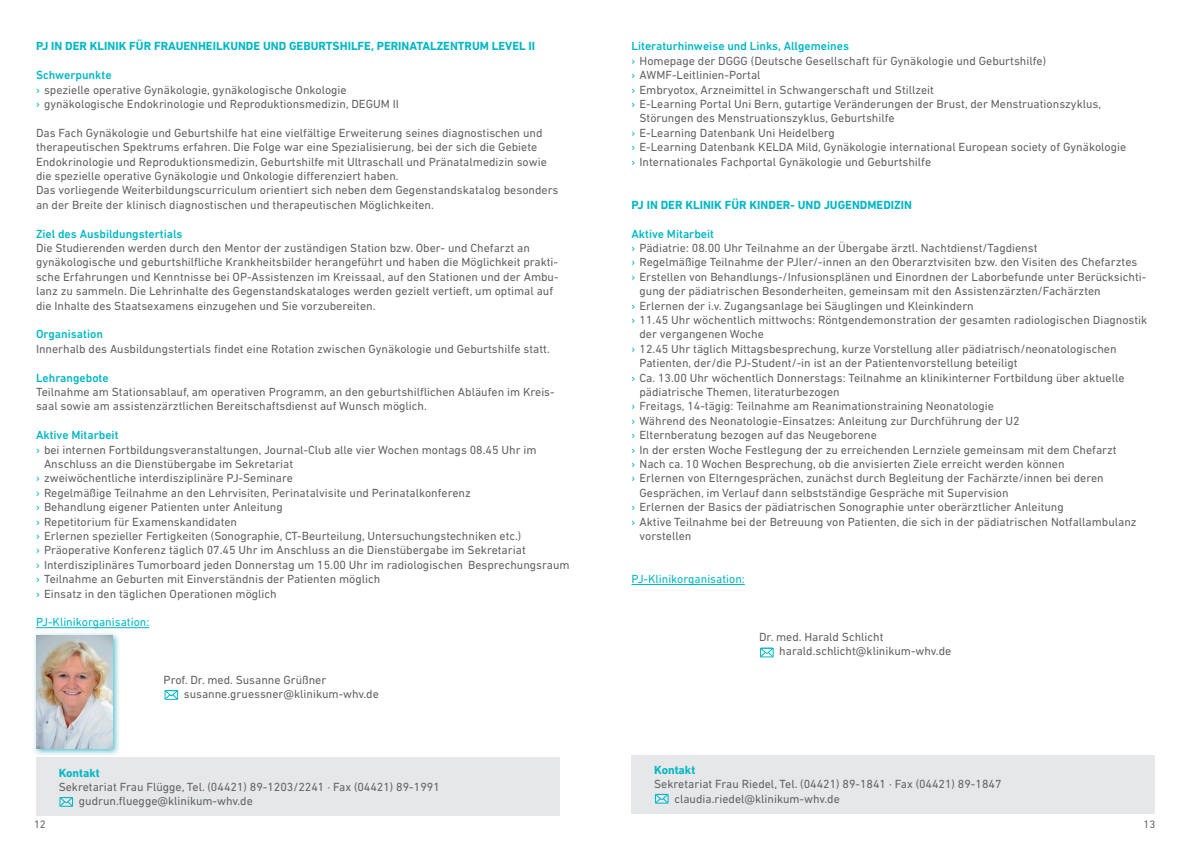
<style>
.page{position:relative;width:1191px;height:842px;background:#fff}
.page>*{position:absolute;margin:0;border:0;box-sizing:border-box;transform-origin:0 0}
.t1{font:12px/14.4px "DIN Next LT Pro";color:#636366}
.t2{font:700 12px "DIN Next LT Pro";color:#00b7c5}
.t3{font:500 12px "DIN Next LT Pro";color:#00b7c5}
.t4{font:12px "DIN Next LT Pro";color:#00b7c5}
.t5{font:11px "DIN Next LT Pro";color:#636366}
.s1{font-weight:500;color:#00b7c5}
.s2{color:#00b7c5}
</style>
<div class="page">
<div style="left:36px;top:758px;width:523px;height:58px;background:#e6e7e9"></div>
<hr style="left:631px;top:584px;width:114px;height:1px;background:#00b7c5">
<div style="left:631px;top:755px;width:524px;height:59px;background:#e6e7e9"></div>
<svg style="left:655px;top:793px;width:14px;height:11px"></svg>
<svg style="left:760px;top:647px;width:14px;height:11px"></svg>
<hr style="left:36px;top:627px;width:113px;height:1px;background:#00b7c5">
<svg style="left:164px;top:690px;width:14px;height:10px"></svg>
<svg style="left:59px;top:797px;width:14px;height:10px"></svg>
<img style="left:34px;top:633px;width:85px;height:122px">
<img style="left:112px;top:676px;width:7px;height:8px">
<img style="left:112px;top:690px;width:7px;height:11px">
<img style="left:36px;top:636px;width:76px;height:112px">
<p class="t2" style="left:36px;top:39px;width:501px">PJ IN DER KLINIK FÜR FRAUENHEILKUNDE UND GEBURTSHILFE, PERINATALZENTRUM LEVEL II</p>
<p class="t1" style="left:36px;top:68px;width:364px"><span class="s1">Schwerpunkte<br></span><span class="s2">›</span> spezielle operative Gynäkologie, gynäkologische Onkologie<br><span class="s2">›</span> gynäkologische Endokrinologie und Reproduktionsmedizin, DEGUM II</p>
<p class="t1" style="left:36px;top:125px;width:524px">Das Fach Gynäkologie und Geburtshilfe hat eine vielfältige Erweiterung seines diagnostischen und therapeutischen Spektrums erfahren. Die Folge war eine Spezialisierung, bei der sich die Gebiete Endokrinologie und Reproduktionsmedizin, Geburtshilfe mit Ultraschall und Pränatalmedizin sowie die spezielle operative Gynäkologie und Onkologie differenziert haben.<br>Das vorliegende Weiterbildungscurriculum orientiert sich neben dem Gegenstandskatalog besonders an der Breite der klinisch diagnostischen und therapeutischen Möglichkeiten.</p>
<p class="t3" style="left:36px;top:227px;width:148px">Ziel des Ausbildungstertials</p>
<p class="t1" style="left:36px;top:241px;width:524px">Die Studierenden werden durch den Mentor der zuständigen Station bzw. Ober- und Chefarzt an gynäkologische und geburtshilfliche Krankheitsbilder herangeführt und haben die Möglichkeit prakti&shy;sche Erfahrungen und Kenntnisse bei OP-Assistenzen im Kreissaal, auf den Stationen und der Ambu&shy;lanz zu sammeln. Die Lehrinhalte des Gegenstandskataloges werden gezielt vertieft, um optimal auf die Inhalte des Staatsexamens einzugehen und Sie vorzubereiten.</p>
<p class="t3" style="left:36px;top:327px;width:68px">Organisation</p>
<p class="t1" style="left:36px;top:341px;width:515px">Innerhalb des Ausbildungstertials findet eine Rotation zwischen Gynäkologie und Geburtshilfe statt.</p>
<p class="t3" style="left:36px;top:371px;width:74px">Lehrangebote</p>
<p class="t1" style="left:36px;top:385px;width:520px">Teilnahme am Stationsablauf, am operativen Programm, an den geburtshilflichen Abläufen im Kreis&shy;saal sowie am assistenzärztlichen Bereitschaftsdienst auf Wunsch möglich.</p>
<p class="t3" style="left:36px;top:428px;width:84px">Aktive Mitarbeit</p>
<p class="t1" style="left:36px;top:442px;width:502px"><span class="s2">›</span> bei internen Fortbildungsveranstaltungen, Journal-Club alle vier Wochen montags 08.45 Uhr im</p>
<p class="t1" style="left:44px;top:457px;width:251px">Anschluss an die Dienstübergabe im Sekretariat</p>
<p class="t1" style="left:36px;top:471px;width:258px"><span class="s2">›</span> zweiwöchentliche interdisziplinäre PJ-Seminare</p>
<p class="t1" style="left:36px;top:485px;width:436px"><span class="s2">›</span> Regelmäßige Teilnahme an den Lehrvisiten, Perinatalvisite und Perinatalkonferenz</p>
<p class="t1" style="left:36px;top:500px;width:248px"><span class="s2">›</span> Behandlung eigener Patienten unter Anleitung</p>
<p class="t1" style="left:36px;top:514px;width:203px"><span class="s2">›</span> Repetitorium für Examenskandidaten</p>
<p class="t1" style="left:36px;top:529px;width:487px"><span class="s2">›</span> Erlernen spezieller Fertigkeiten (Sonographie, CT-Beurteilung, Untersuchungstechniken etc.)</p>
<p class="t1" style="left:36px;top:543px;width:491px"><span class="s2">›</span> Präoperative Konferenz täglich 07.45 Uhr im Anschluss an die Dienstübergabe im Sekretariat</p>
<p class="t1" style="left:36px;top:557px;width:535px"><span class="s2">›</span> Interdisziplinäres Tumorboard jeden Donnerstag um 15.00 Uhr im radiologischen Besprechungsraum</p>
<p class="t1" style="left:36px;top:572px;width:346px"><span class="s2">›</span> Teilnahme an Geburten mit Einverständnis der Patienten möglich</p>
<p class="t1" style="left:36px;top:586px;width:242px"><span class="s2">›</span> Einsatz in den täglichen Operationen möglich</p>
<p class="t4" style="left:36px;top:615px;width:115px">PJ-Klinikorganisation:</p>
<p class="t1" style="left:184px;top:673px;width:197px;text-indent:-20px">Prof. Dr. med. Susanne Grüßner susanne.gruessner@klinikum-whv.de</p>
<p class="t2" style="left:59px;top:765px;width:43px">Kontakt</p>
<p class="t1" style="left:79px;top:779px;width:362px;text-indent:-20px">Sekretariat Frau Flügge, Tel. (04421) 89-1203/2241 · Fax (04421) 89-1991 gudrun.fluegge@klinikum-whv.de</p>
<p class="t3" style="left:631px;top:39px;width:219px">Literaturhinweise und Links, Allgemeines</p>
<p class="t1" style="left:631px;top:53px;width:416px"><span class="s2">›</span> Homepage der DGGG (Deutsche Gesellschaft für Gynäkologie und Geburtshilfe)</p>
<p class="t1" style="left:631px;top:68px;width:131px"><span class="s2">›</span> AWMF-Leitlinien-Portal</p>
<p class="t1" style="left:631px;top:82px;width:304px"><span class="s2">›</span> Embryotox, Arzneimittel in Schwangerschaft und Stillzeit</p>
<p class="t1" style="left:631px;top:97px;width:471px"><span class="s2">›</span> E-Learning Portal Uni Bern, gutartige Veränderungen der Brust, der Menstruationszyklus,</p>
<p class="t1" style="left:639px;top:111px;width:257px">Störungen des Menstruationszyklus, Geburtshilfe</p>
<p class="t1" style="left:631px;top:125px;width:205px"><span class="s2">›</span> E-Learning Datenbank Uni Heidelberg</p>
<p class="t1" style="left:631px;top:140px;width:496px"><span class="s2">›</span> E-Learning Datenbank KELDA Mild, Gynäkologie international European society of Gynäkologie</p>
<p class="t1" style="left:631px;top:154px;width:301px"><span class="s2">›</span> Internationales Fachportal Gynäkologie und Geburtshilfe</p>
<p class="t2" style="left:631px;top:198px;width:282px">PJ IN DER KLINIK FÜR KINDER- UND JUGENDMEDIZIN</p>
<p class="t3" style="left:631px;top:227px;width:84px">Aktive Mitarbeit</p>
<p class="t1" style="left:631px;top:241px;width:407px"><span class="s2">›</span> Pädiatrie: 08.00 Uhr Teilnahme an der Übergabe ärztl. Nachtdienst/Tagdienst</p>
<p class="t1" style="left:631px;top:255px;width:507px"><span class="s2">›</span> Regelmäßige Teilnahme der PJler/-innen an den Oberarztvisiten bzw. den Visiten des Chefarztes</p>
<p class="t1" style="left:631px;top:269px;width:516px"><span class="s2">›</span> Erstellen von Behandlungs-/Infusionsplänen und Einordnen der Laborbefunde unter Berücksichti-</p>
<p class="t1" style="left:639px;top:284px;width:463px">gung der pädiatrischen Besonderheiten, gemeinsam mit den Assistenzärzten/Fachärzten</p>
<p class="t1" style="left:631px;top:298px;width:344px"><span class="s2">›</span> Erlernen der i.v. Zugangsanlage bei Säuglingen und Kleinkindern</p>
<p class="t1" style="left:631px;top:313px;width:517px"><span class="s2">›</span> 11.45 Uhr wöchentlich mittwochs: Röntgendemonstration der gesamten radiologischen Diagnostik</p>
<p class="t1" style="left:639px;top:327px;width:126px">der vergangenen Woche</p>
<p class="t1" style="left:631px;top:341px;width:486px"><span class="s2">›</span> 12.45 Uhr täglich Mittagsbesprechung, kurze Vorstellung aller pädiatrisch/neonatologischen</p>
<p class="t1" style="left:639px;top:356px;width:379px">Patienten, der/die PJ-Student/-in ist an der Patientenvorstellung beteiligt</p>
<p class="t1" style="left:631px;top:370px;width:494px"><span class="s2">›</span> Ca. 13.00 Uhr wöchentlich Donnerstags: Teilnahme an klinikinterner Fortbildung über aktuelle</p>
<p class="t1" style="left:639px;top:385px;width:202px">pädiatrische Themen, literaturbezogen</p>
<p class="t1" style="left:631px;top:399px;width:364px"><span class="s2">›</span> Freitags, 14-tägig: Teilnahme am Reanimationstraining Neonatologie</p>
<p class="t1" style="left:631px;top:413px;width:390px"><span class="s2">›</span> Während des Neonatologie-Einsatzes: Anleitung zur Durchführung der U2</p>
<p class="t1" style="left:631px;top:428px;width:247px"><span class="s2">›</span> Elternberatung bezogen auf das Neugeborene</p>
<p class="t1" style="left:631px;top:442px;width:487px"><span class="s2">›</span> In der ersten Woche Festlegung der zu erreichenden Lernziele gemeinsam mit dem Chefarzt</p>
<p class="t1" style="left:631px;top:457px;width:434px"><span class="s2">›</span> Nach ca. 10 Wochen Besprechung, ob die anvisierten Ziele erreicht werden können</p>
<p class="t1" style="left:631px;top:471px;width:474px"><span class="s2">›</span> Erlernen von Elterngesprächen, zunächst durch Begleitung der Fachärzte/innen bei deren</p>
<p class="t1" style="left:639px;top:485px;width:371px">Gesprächen, im Verlauf dann selbstständige Gespräche mit Supervision</p>
<p class="t1" style="left:631px;top:500px;width:434px"><span class="s2">›</span> Erlernen der Basics der pädiatrischen Sonographie unter oberärztlicher Anleitung</p>
<p class="t1" style="left:631px;top:514px;width:506px"><span class="s2">›</span> Aktive Teilnahme bei der Betreuung von Patienten, die sich in der pädiatrischen Notfallambulanz</p>
<p class="t1" style="left:639px;top:529px;width:53px">vorstellen</p>
<p class="t4" style="left:631px;top:572px;width:115px">PJ-Klinikorganisation:</p>
<p class="t1" style="left:779px;top:629px;width:173px;text-indent:-20px">Dr. med. Harald Schlicht harald.schlicht@klinikum-whv.de</p>
<p class="t2" style="left:654px;top:763px;width:43px">Kontakt</p>
<p class="t1" style="left:674px;top:777px;width:329px;text-indent:-20px">Sekretariat Frau Riedel, Tel. (04421) 89-1841 · Fax (04421) 89-1847 claudia.riedel@klinikum-whv.de</p>
<p class="t5" style="left:34px;top:818px;width:13px">12</p>
<p class="t5" style="left:1143px;top:818px;width:13px">13</p>
</div>
